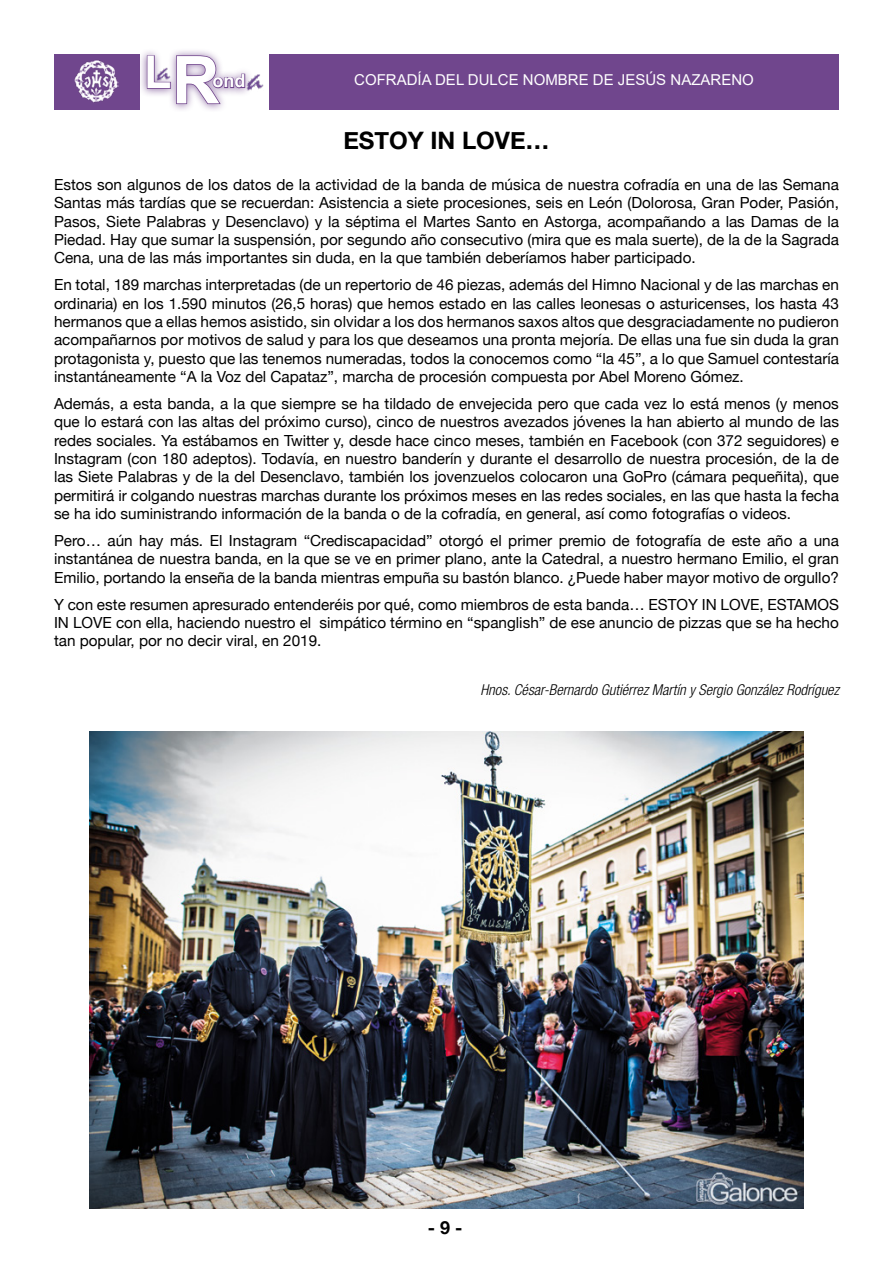
<style>
.page{position:relative;width:893px;height:1263px;background:#fff}
.page>*{position:absolute;margin:0;border:0;box-sizing:border-box;transform-origin:0 0}
.t1{font:700 45px "Arial";color:#fff}
.t2{font:700 24px "Helvetica Neue";color:#000}
.t3{font:700 18px "Arial";color:#fff}
.t4{font:700 18px "Helvetica Neue";color:#000}
.t5{font:15.3px/18.3px "Helvetica Neue";color:#000;text-align:justify}
.t6{font:italic 300 condensed 15px "Helvetica Neue LT Std";color:#000}
.t7{font:15px "Arial";color:#fff}
.s1{font-size:66px}
</style>
<div class="page">
<div style="left:269px;top:54px;width:570px;height:55px;background:#70468d"></div>
<div style="left:54px;top:54px;width:85px;height:55px;background:#70468d"></div>
<img style="left:74px;top:60px;width:45px;height:43px">
<div style="left:139px;top:48px;width:40px;height:50px;background:#70458c;opacity:.75"></div>
<div style="left:168px;top:48px;width:60px;height:65px;background:#70458c;opacity:.75"></div>
<svg style="left:146px;top:55px;width:100px;height:50px"></svg>
<img style="left:246px;top:74px;width:18px;height:17px">
<img style="left:90px;top:731px;width:713px;height:478px">
<h1 class="t1" style="left:144px;top:41px;width:77px">L<span class="s1">R</span></h1>
<p class="t3" style="left:213px;top:68px;width:34px">ond</p>
<p class="t7" style="left:354px;top:70px;width:401px">COFRADÍA DEL DULCE NOMBRE DE JESÚS NAZARENO</p>
<h2 class="t2" style="left:343px;top:126px;width:208px">ESTOY IN LOVE…</h2>
<p class="t5" style="left:54px;top:175px;width:786px">Estos son algunos de los datos de la actividad de la banda de música de nuestra cofradía en una de las Semana Santas más tardías que se recuerdan: Asistencia a siete procesiones, seis en León (Dolorosa, Gran Poder, Pasión, Pasos, Siete Palabras y Desenclavo) y la séptima el Martes Santo en Astorga, acompañando a las Damas de la Piedad. Hay que sumar la suspensión, por segundo año consecutivo (mira que es mala suerte), de la de la Sagrada Cena, una de las más importantes sin duda, en la que también deberíamos haber participado.</p>
<p class="t5" style="left:54px;top:275px;width:786px">En total, 189 marchas interpretadas (de un repertorio de 46 piezas, además del Himno Nacional y de las marchas en ordinaria) en los 1.590 minutos (26,5 horas) que hemos estado en las calles leonesas o asturicenses, los hasta 43 hermanos que a ellas hemos asistido, sin olvidar a los dos hermanos saxos altos que desgraciadamente no pudieron acompañarnos por motivos de salud y para los que deseamos una pronta mejoría. De ellas una fue sin duda la gran protagonista y, puesto que las tenemos numeradas, todos la conocemos como “la 45”, a lo que Samuel contestaría instantáneamente “A la Voz del Capataz”, marcha de procesión compuesta por Abel Moreno Gómez.</p>
<p class="t5" style="left:54px;top:394px;width:787px">Además, a esta banda, a la que siempre se ha tildado de envejecida pero que cada vez lo está menos (y menos que lo estará con las altas del próximo curso), cinco de nuestros avezados jóvenes la han abierto al mundo de las redes sociales. Ya estábamos en Twitter y, desde hace cinco meses, también en Facebook (con 372 seguidores) e Instagram (con 180 adeptos). Todavía, en nuestro banderín y durante el desarrollo de nuestra procesión, de la de las Siete Palabras y de la del Desenclavo, también los jovenzuelos colocaron una GoPro (cámara pequeñita), que permitirá ir colgando nuestras marchas durante los próximos meses en las redes sociales, en las que hasta la fecha se ha ido suministrando información de la banda o de la cofradía, en general, así como fotografías o videos.</p>
<p class="t5" style="left:54px;top:531px;width:786px">Pero… aún hay más. El Instagram “Crediscapacidad” otorgó el primer premio de fotografía de este año a una instantánea de nuestra banda, en la que se ve en primer plano, ante la Catedral, a nuestro hermano Emilio, el gran Emilio, portando la enseña de la banda mientras empuña su bastón blanco. ¿Puede haber mayor motivo de orgullo?</p>
<p class="t5" style="left:54px;top:595px;width:786px">Y con este resumen apresurado entenderéis por qué, como miembros de esta banda… ESTOY IN LOVE, ESTAMOS IN LOVE con ella, haciendo nuestro el simpático término en “spanglish” de ese anuncio de pizzas que se ha hecho tan popular, por no decir viral, en 2019.</p>
<p class="t6" style="left:480px;top:681px;width:360px">Hnos. César-Bernardo Gutiérrez Martín y Sergio González Rodríguez</p>
<p class="t4" style="left:428px;top:1217px;width:36px">- 9 -</p>
</div>
